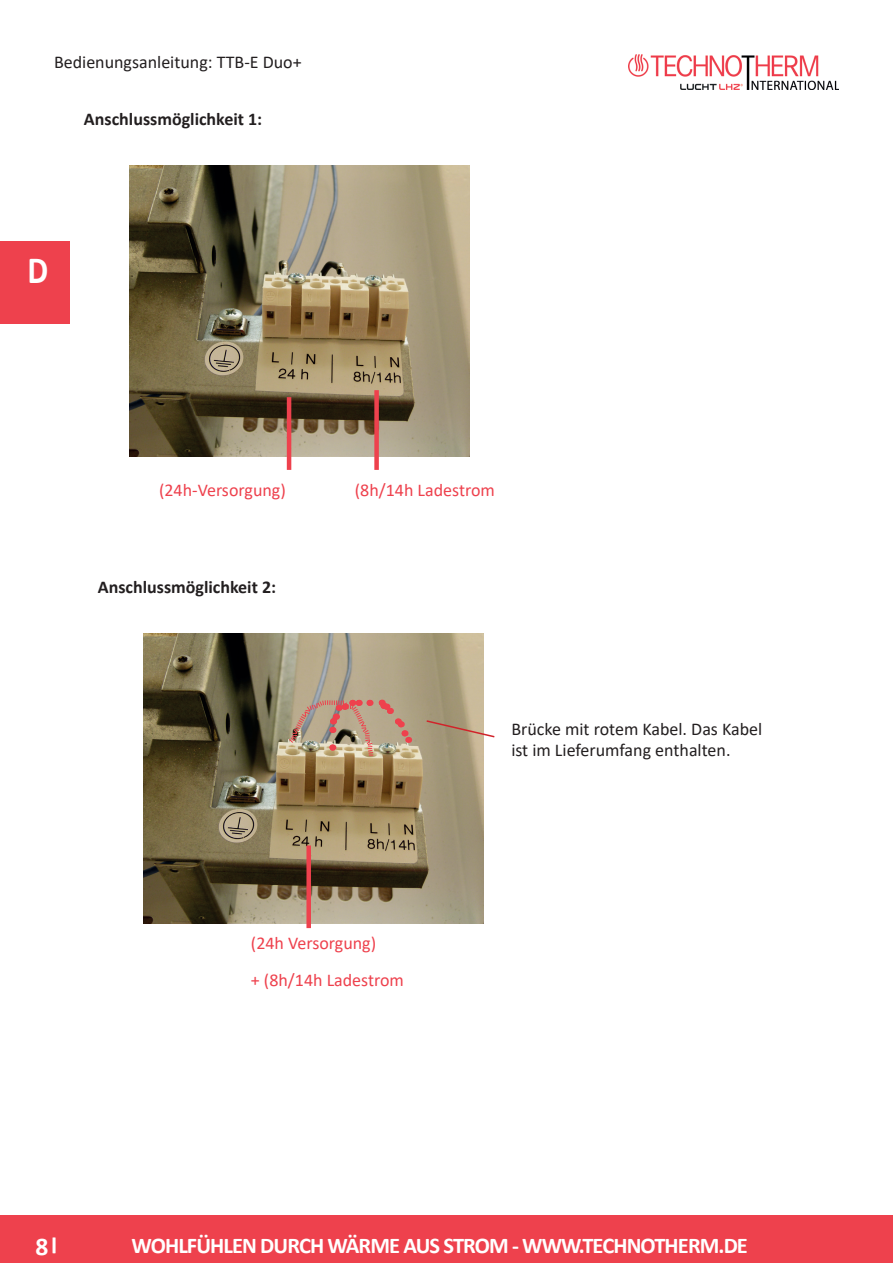
<style>
.page{position:relative;width:893px;height:1263px;background:#fff}
.page>*{position:absolute;margin:0;border:0;box-sizing:border-box;transform-origin:0 0}
.t1{font:700 38.55px "Calibri";color:#fff;scale:.85 1}
.t2{font:700 25.5px "Calibri";color:#fff}
.t3{font:700 22.5px "Calibri";letter-spacing:-.04em;color:#fff}
.t4{font:18px/21.6px "Calibri";color:#231f20}
.t5{font:18px "Calibri";color:#ee414d}
.t6{font:700 18px "Calibri";color:#231f20}
</style>
<div class="page">
<img style="left:628px;top:54px;width:211px;height:35px">
<div style="left:0;top:1215px;width:893px;height:48px;background:#ee414d"></div>
<div style="left:0;top:241px;width:69px;height:83px;background:#ee414d"></div>
<img style="left:130px;top:166px;width:340px;height:290px">
<img style="left:144px;top:634px;width:340px;height:290px">
<img style="left:288px;top:694px;width:127px;height:62px">
<svg style="left:425px;top:719px;width:70px;height:19px"></svg>
<div style="left:306px;top:845px;width:5px;height:83px;background:#ee414d"></div>
<hr style="left:287px;top:397px;width:4px;height:73px;background:#ee414d">
<div style="left:374px;top:390px;width:5px;height:80px;background:#ee414d"></div>
<p class="t4" style="left:54px;top:50px;width:249px">Bedienungsanleitung: TTB-E Duo+</p>
<p class="t6" style="left:84px;top:106px;width:180px">Anschlussmöglichkeit 1:</p>
<h1 class="t1" style="left:27px;top:243px;width:26px">D</h1>
<p class="t5" style="left:159px;top:477px;width:128px">(24h-Versorgung)</p>
<p class="t6" style="left:98px;top:574px;width:180px">Anschlussmöglichkeit 2:</p>
<p class="t5" style="left:355px;top:477px;width:142px">(8h/14h Ladestrom</p>
<p class="t4" style="left:511px;top:717px;width:252px">Brücke mit rotem Kabel. Das Kabel ist im Lieferumfang enthalten.</p>
<p class="t5" style="left:251px;top:930px;width:127px">(24h Versorgung)</p>
<p class="t5" style="left:251px;top:967px;width:155px">+ (8h/14h Ladestrom</p>
<h2 class="t2" style="left:35px;top:1228px;width:26px">8<sup>|</sup></h2>
<p class="t3" style="left:132px;top:1230px;width:618px">WOHLFÜHLEN DURCH WÄRME AUS STROM - WWW.TECHNOTHERM.DE</p>
</div>
